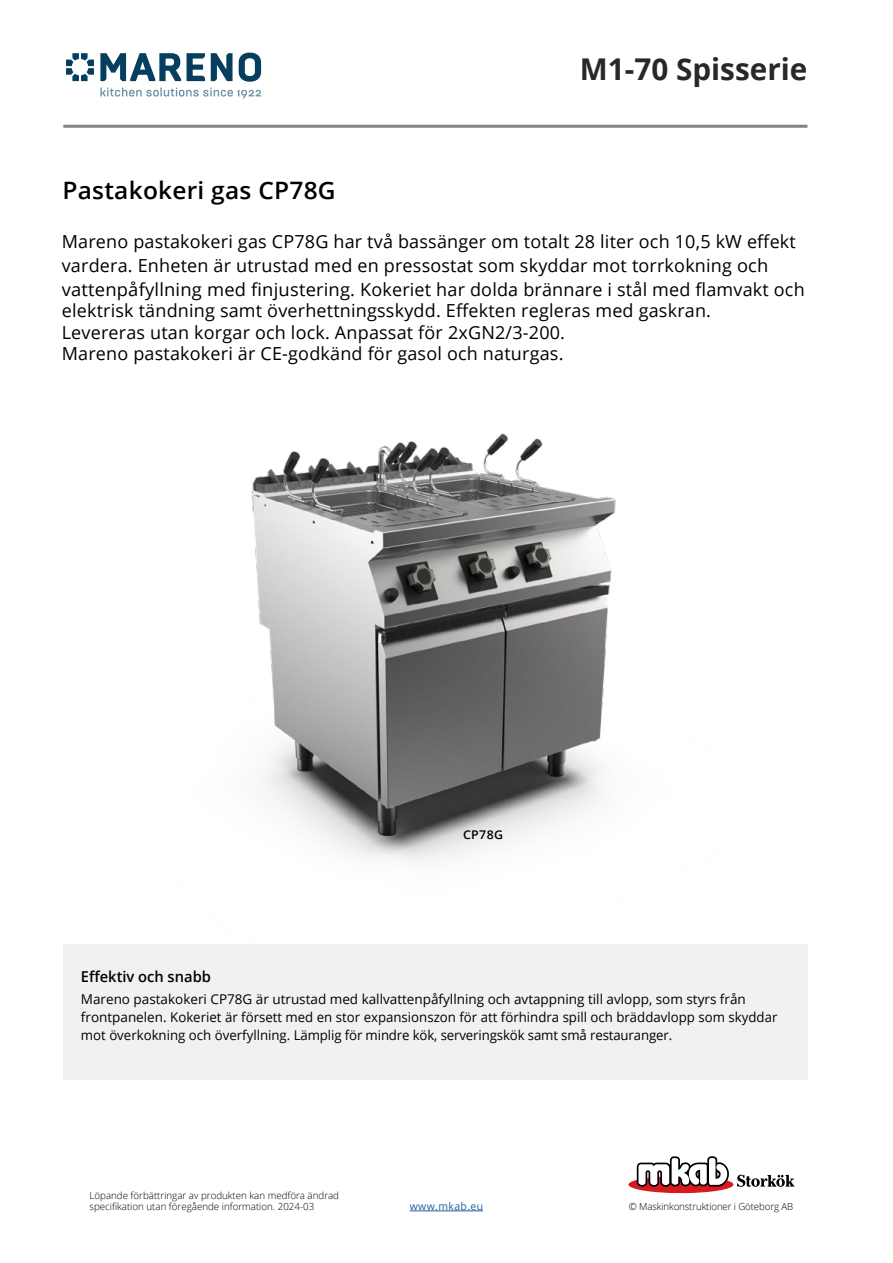
<style>
.page{position:relative;width:893px;height:1263px;background:#fff}
.page>*{position:absolute;margin:0;border:0;box-sizing:border-box;transform-origin:0 0}
.t1{font:700 30px "Open Sans";color:#292829}
.t2{font:600 24px "Open Sans";letter-spacing:.01em;color:#000}
.t3{font:18px/24px "Open Sans";letter-spacing:.01em;color:#000}
.t4{font:600 15px "Open Sans";color:#000}
.t5{font:13.5px/18px "Open Sans";color:#000}
.t6{font:600 12px "Open Sans";letter-spacing:.03em;color:#000}
.t7{font:10.5px "Open Sans";letter-spacing:.04em;color:#215e9e}
.t8{font:300 9.75px/11.7px "Open Sans";color:#000}
</style>
<div class="page">
<svg style="left:737px;top:1175px;width:57px;height:12px"></svg>
<div style="left:628px;top:1176px;width:105px;height:17px;background:#d71920;border-radius:50%"></div>
<svg style="left:637px;top:1156px;width:93px;height:31px"></svg>
<hr style="left:410px;top:1210px;width:73px;height:1px;background:#215e9e">
<hr style="left:63px;top:125px;width:744px;height:3px;background:#808285">
<svg style="left:239px;top:53px;width:22px;height:29px"></svg>
<svg style="left:100px;top:53px;width:81px;height:28px"></svg>
<svg style="left:187px;top:53px;width:18px;height:28px"></svg>
<svg style="left:211px;top:53px;width:22px;height:28px"></svg>
<svg style="left:66px;top:53px;width:28px;height:28px"></svg>
<svg style="left:100px;top:88px;width:161px;height:10px"></svg>
<img style="left:251px;top:433px;width:365px;height:428px">
<div style="left:64px;top:944px;width:744px;height:136px;background:#f1f1f2"></div>
<h2 class="t2" style="left:63px;top:174px;width:275px">Pastakokeri gas CP78G</h2>
<h1 class="t1" style="left:580px;top:48px;width:229px">M1-70 Spisserie</h1>
<p class="t3" style="left:62px;top:229px;width:744px">Mareno pastakokeri gas CP78G har två bassänger om totalt 28 liter och 10,5 kW effekt vardera. Enheten är utrustad med en pressostat som skyddar mot torrkokning och vattenpåfyllning med finjustering. Kokeriet har dolda brännare i stål med flamvakt och</p>
<p class="t3" style="left:62px;top:299px;width:651px;line-height:21.6px">elektrisk tändning samt överhettningsskydd. Effekten regleras med gaskran.<br>Levereras utan korgar och lock. Anpassat för 2xGN2/3-200.<br>Mareno pastakokeri är CE-godkänd för gasol och naturgas.</p>
<p class="t6" style="left:463px;top:827px;width:42px">CP78G</p>
<p class="t4" style="left:81px;top:966px;width:132px">Effektiv och snabb</p>
<p class="t5" style="left:81px;top:989px;width:698px">Mareno pastakokeri CP78G är utrustad med kallvattenpåfyllning och avtappning till avlopp, som styrs från frontpanelen. Kokeriet är försett med en stor expansionszon för att förhindra spill och bräddavlopp som skyddar mot överkokning och överfyllning. Lämplig för mindre kök, serveringskök samt små restauranger.</p>
<p class="t8" style="left:89px;top:1189px;width:251px">Löpande förbättringar av produkten kan medföra ändrad specifikation utan föregående information. 2024-03</p>
<p class="t7" style="left:410px;top:1199px;width:75px">www.mkab.eu</p>
<p class="t8" style="left:629px;top:1200px;width:166px">© Maskinkonstruktioner i Göteborg AB</p>
</div>
